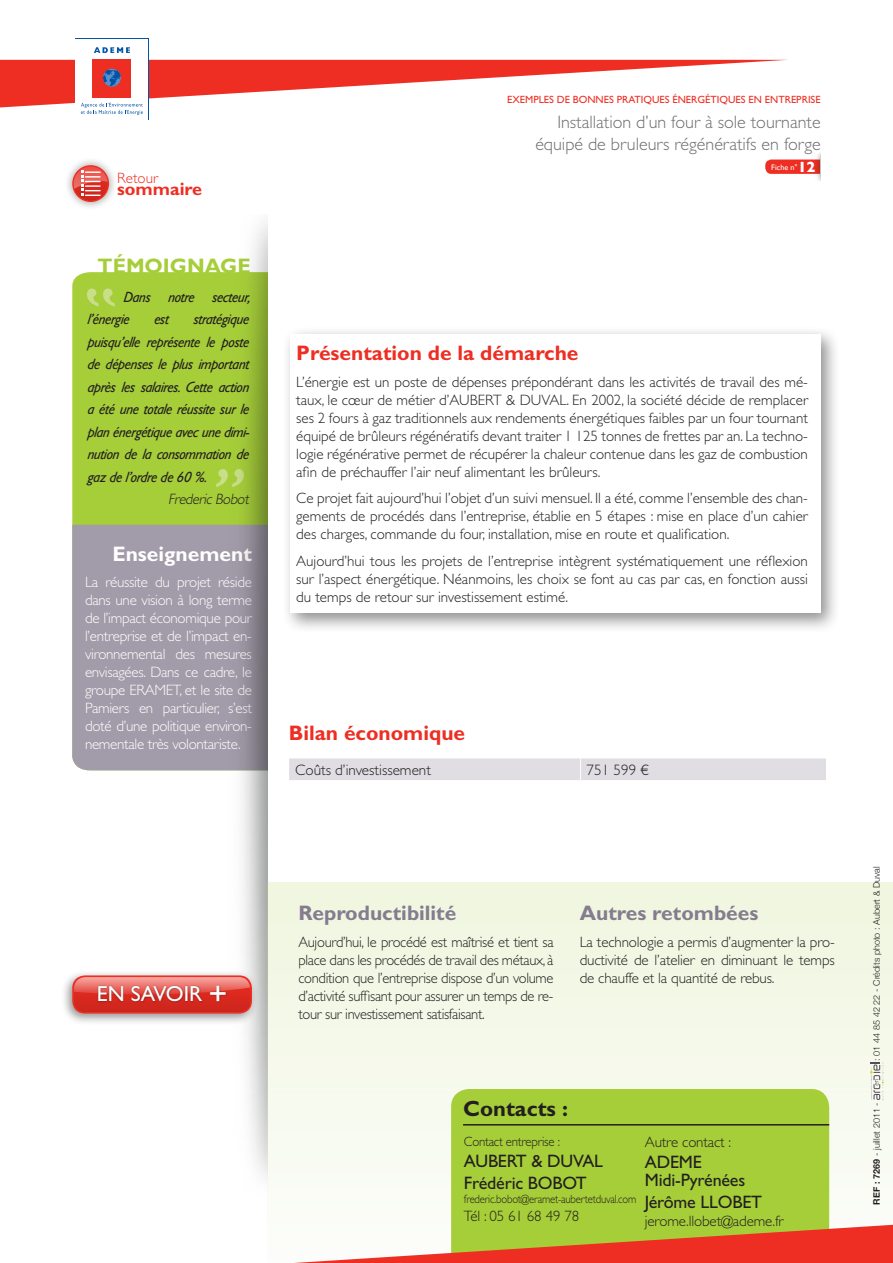
<style>
.page{position:relative;width:893px;height:1263px;background:#fff}
.page>*{position:absolute;margin:0;border:0;box-sizing:border-box;transform-origin:0 0}
.t1{font:italic 75px "Gill Sans Std";color:#c8de88}
.t2{font:700 22.05px "Gill Sans Std";color:#231f20}
.t3{font:21.75px "Gill Sans Std";letter-spacing:-.02em;color:#fff}
.t4{font:700 21px "Gill Sans Std";color:#ee2e22}
.t5{font:700 21px "Gill Sans Std";color:#847c8f}
.t6{font:700 21px "Gill Sans Std";color:#fff}
.t7{font:700 21px "Gill Sans Std";color:#a6ce39}
.t8{font:300 18px/21.6px "Gill Sans Std";color:#6c6d70;text-align:right}
.t9{font:18px/21.6px "Gill Sans Std";letter-spacing:-.01em;color:#231f20}
.t10{font:700 18px "Gill Sans Std";color:#ee2e22}
.t11{font:300 15.15px "Gill Sans Std";color:#231f20}
.t12{font:300 15px/18px "Gill Sans Std";letter-spacing:-.005em;color:#231f20;text-align:justify}
.t13{font:300 15px/18px "Gill Sans Std";letter-spacing:-.02em;color:#fff;text-align:justify}
.t14{font:italic 15px/22.5px "Gill Sans Std";letter-spacing:-.02em;color:#231f20;scale:.95 1}
.t15{font:italic 300 15px "Gill Sans Std";color:#231f20;scale:.95 1}
.t16{font:300 15px "Gill Sans Std";color:#ee2e22}
.t17{font:300 13.5px "Gill Sans Std";letter-spacing:-.02em;color:#231f20;scale:.95 1}
.t18{font:300 12px "Gill Sans Std";letter-spacing:-.02em;color:#231f20;scale:.89 1}
.t19{font:10.5px "Gill Sans Std";color:#ee2e22}
.t20{font:300 9px "Helvetica Neue";color:#231f20}
.t21{font:8.1px "Gill Sans";color:#fff}
.s1{font-weight:700;font-size:15.15px}
.s2{font-size:32.7px}
.s3{font-weight:700}
</style>
<div class="page">
<div style="left:72px;top:272px;width:143px;height:253px;background:#a6ce39"></div>
<div style="left:72px;top:525px;width:204px;height:245px;background:#a29ba9"></div>
<img style="left:215px;top:220px;width:53px;height:975px">
<div style="left:268px;top:207px;width:21px;height:1018px;background:#fff"></div>
<div style="left:93px;top:59px;width:38px;height:38px;background:#ee2e22"></div>
<svg style="left:94px;top:47px;width:36px;height:6px"></svg>
<svg style="left:0;top:60px;width:784px;height:55px"></svg>
<div style="left:60px;top:969px;width:198px;height:56px;background:#231f20;opacity:.5"></div>
<div style="left:72px;top:975px;width:180px;height:38px;border:2px solid #ee2e22;border-radius:12px"></div>
<svg style="left:73px;top:976px;width:178px;height:37px;background:#e04f46"></svg>
<div style="left:97px;top:984px;width:130px;height:19px;background:#231f20;opacity:.5"></div>
<div style="left:281px;top:325px;width:559px;height:308px;background:#231f20;opacity:.5"></div>
<div style="left:290px;top:334px;width:531px;height:279px;background:#fff"></div>
<div style="left:268px;top:882px;width:625px;height:381px;background:linear-gradient(to right,#f5f9ea,#f3f8e6)"></div>
<div style="left:289px;top:758px;width:537px;height:22px;background:#e0dee3"></div>
<div style="left:451px;top:1089px;width:378px;height:136px;background:#a6ce39"></div>
<hr style="left:463px;top:1124px;width:366px;height:1px;background:#231f20">
<svg style="left:294px;top:1225px;width:599px;height:38px"></svg>
<svg style="left:870px;top:1062px;width:14px;height:38px"></svg>
<div style="left:765px;top:160px;width:65px;height:14px;background:#ee2e22;border-radius:6px"></div>
<div style="left:820px;top:158px;width:29px;height:17px;background:#fff"></div>
<img style="left:810px;top:153px;width:10px;height:28px">
<div style="left:63px;top:156px;width:54px;height:54px;background:#231f20;opacity:.5"></div>
<svg style="left:73px;top:166px;width:35px;height:35px"></svg>
<div style="left:72px;top:165px;width:37px;height:37px;border:2px solid #ee2e22;border-radius:50%"></div>
<svg style="left:74px;top:167px;width:34px;height:29px"></svg>
<svg style="left:87px;top:288px;width:28px;height:18px"></svg>
<p class="t16" style="left:117px;top:169px;width:42px">Retour</p>
<p class="t10" style="left:117px;top:178px;width:86px">sommaire</p>
<h3 class="t7" style="left:98px;top:253px;width:155px">TÉMOIGNAGE</h3>
<p class="t14" style="left:87px;top:285px;width:174px;text-indent:36px">Dans notre secteur, l’énergie</p>
<p class="t14" style="left:87px;top:308px;width:175px;text-align:justify;text-indent:106px">stratégique puisqu’elle représente le poste de dépenses le plus important après les salaires. Cette action a été une totale réussite sur le plan énergétiqueavecunedimi&shy;nution de la consommation de gaz del’ordrede60 %.</p>
<p class="t15" style="left:168px;top:491px;width:89px">FredericBobot</p>
<p class="t14" style="left:154px;top:308px;width:20px">est</p>
<h1 class="t1" style="left:211px;top:453px;width:32px">”</h1>
<h3 class="t6" style="left:112px;top:541px;width:141px">Enseignement</h3>
<p class="t13" style="left:85px;top:573px;width:168px">La réussite du projet réside dans une vision à long terme de l’impact économique pour l’entreprise et de l’impact en&shy;vironnemental des mesures envisagées. Dans ce cadre, le groupe ERAMET, et le site de Pamiers en particulier, s’est doté d’une politique environ&shy;nementale très volontariste.</p>
<p class="t19" style="left:507px;top:94px;width:271px">EXEMPLES DE BONNES PRATIQUES ÉNERGÉTIQUES EN ENTR</p>
<p class="t19" style="left:791px;top:94px;width:31px">EPRISE</p>
<p class="t8" style="left:535px;top:112px;width:287px">Installation d’un four à sole tournante équipé de bruleurs régénératifs en forge</p>
<p class="t21" style="left:771px;top:162px;width:46px">Fiche n°<span class="s1">12</span></p>
<h3 class="t4" style="left:296px;top:341px;width:284px">Présentation de la démarche</h3>
<p class="t12" style="left:296px;top:373px;width:513px">L’énergie est un poste de dépenses prépondérant dans les activités de travail des mé&shy;taux, le cœur de métier d’AUBERT &amp; DUVAL. En 2002, la société décide de remplacer ses 2 fours à gaz traditionnels aux rendements énergétiques faibles par un four tournant équipé de brûleurs régénératifs devant traiter 1 125 tonnes de frettes par an. La techno&shy;logie régénérative permet de récupérer la chaleur contenue dans les gaz de combustion afin de préchauffer l’air neuf alimentant les brûleurs.</p>
<p class="t12" style="left:296px;top:489px;width:513px">Ce projet fait aujourd’hui l’objet d’un suivi mensuel. Il a été, comme l’ensemble des chan&shy;gements de procédés dans l’entreprise, établie en 5 étapes : mise en place d’un cahier des charges, commande du four, installation, mise en route et qualification.</p>
<p class="t12" style="left:296px;top:552px;width:513px">Aujourd’hui tous les projets de l’entreprise intègrent systématiquement une réflexion sur l’aspect énergétique. Néanmoins, les choix se font au cas par cas, en fonction aussi du temps de retour sur investissement estimé.</p>
<h3 class="t4" style="left:289px;top:721px;width:178px">Bilan économique</h3>
<p class="t11" style="left:295px;top:761px;width:137px">Coûts d’investissement</p>
<p class="t11" style="left:587px;top:761px;width:64px">751 599 €</p>
<h3 class="t3" style="left:97px;top:981px;width:132px">EN SAVOIR <span class="s2">+</span></h3>
<h3 class="t5" style="left:298px;top:900px;width:160px">Reproductibilité</h3>
<p class="t12" style="left:298px;top:933px;width:257px">Aujourd’hui, le procédé est maîtrisé et tient sa place dans les procédés de travail des métaux, à condition que l’entreprise dispose d’un volume d’activité suffisant pour assurer un temps de re&shy;tour sur investissement satisfaisant.</p>
<h3 class="t5" style="left:580px;top:900px;width:180px">Autres retombées</h3>
<p class="t12" style="left:580px;top:933px;width:257px">La technologie a permis d’augmenter la pro&shy;ductivité de l’atelier en diminuant le temps de chauffe et la quantité de rebus.</p>
<h2 class="t2" style="left:463px;top:1096px;width:107px">Contacts :</h2>
<p class="t17" style="left:464px;top:1133px;width:103px">Contact entreprise :</p>
<p class="t9" style="left:464px;top:1150px;width:141px">AU BERT &amp; DUVAL<br>FRÉDÉRIC BOBOT</p>
<p class="t18" style="left:464px;top:1192px;width:195px">frederic.bobot@eramet-aubertetduval.com</p>
<p class="t12" style="left:464px;top:1207px;width:117px">Tél : 05 61 68 49 78</p>
<p class="t12" style="left:645px;top:1133px;width:88px">Autre contact :</p>
<p class="t9" style="left:645px;top:1153px;width:102px;line-height:18px">ADEME<br>MIDI-PYRÉNÉES</p>
<p class="t9" style="left:645px;top:1191px;width:119px">JÉRÔME LLOBET</p>
<p class="t12" style="left:645px;top:1212px;width:140px">jerome.llobet@ademe.fr</p>
<p class="t20" style="left:871px;top:1061px;width:196px;rotate:-90deg">: 01 44 85 42 22 - Crédits photo : Aubert &amp; Duval</p>
<p class="t20" style="left:871px;top:1204px;width:104px;rotate:-90deg"><span class="s3">REF : 7269</span> - juillet 2011 -</p>
</div>
